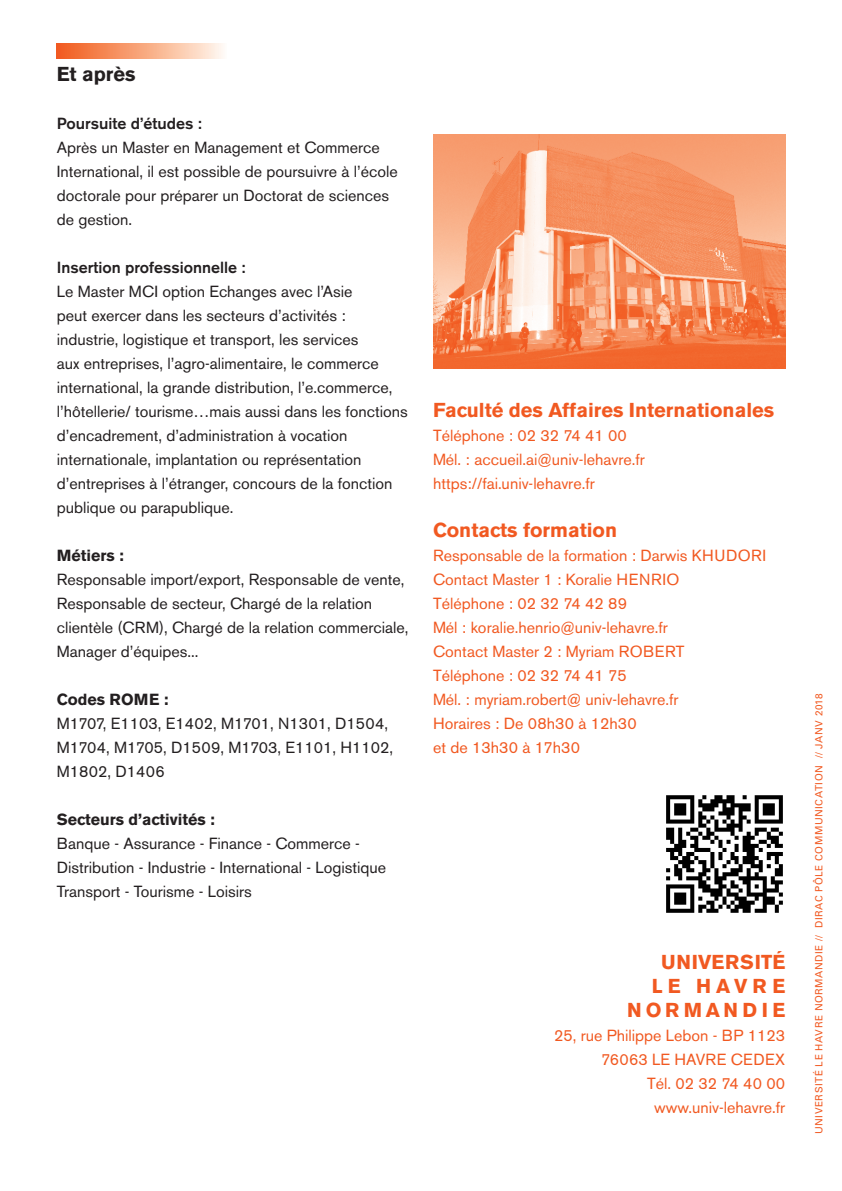
<style>
.page{position:relative;width:842px;height:1191px;background:#fff}
.page>*{position:absolute;margin:0;border:0;box-sizing:border-box;transform-origin:0 0}
.texte_courant{font:700 20px "Akzidenz Grotesk BE";color:#f15921}
.texte_courant-2{font:700 20px "Akzidenz Grotesk BE";letter-spacing:.04em;color:#f15921}
.texte_courant-3{font:700 20px "Akzidenz Grotesk BE";letter-spacing:.21em;color:#f15921}
.texte_courant-4{font:700 20px "Akzidenz Grotesk BE";color:#231f20}
.texte_courant-5{font:16px/24px "Akzidenz Grotesk BE";color:#231f20}
.texte_courant-6{font:16px/24px "Akzidenz Grotesk BE";color:#f15921}
.texte_courant-7{font:500 16px "Akzidenz Grotesk BE";color:#231f20}
.texte_courant-8{font:700 16px "Akzidenz Grotesk BE";color:#231f20}
.texte_courant-9{font:16px "Akzidenz Grotesk BE";letter-spacing:.02em;color:#f15921}
.t1{font:10px "Univers";letter-spacing:.05em;color:#f15921}
</style>
<div class="page">
<img style="left:433px;top:134px;width:352px;height:235px">
<svg style="left:57px;top:44px;width:166px;height:14px;background:#f8a77f"></svg>
<img style="left:666px;top:795px;width:117px;height:118px">
<p class="texte_courant-4" style="left:57px;top:62px;width:80px">Et après</p>
<p class="texte_courant-7" style="left:57px;top:113px;width:146px">Poursuite d’études :</p>
<p class="texte_courant-5" style="left:57px;top:135px;width:343px">Après un Master en Management et Commerce International, il est possible de poursuivre à l’école doctorale pour préparer un Doctorat de sciences de gestion.</p>
<p class="texte_courant-7" style="left:57px;top:257px;width:190px">Insertion professionnelle :</p>
<p class="texte_courant-5" style="left:57px;top:279px;width:353px">Le Master MCI option Echanges avec l’Asie<br>peut exercer dans les secteurs d’activités : industrie, logistique et transport, les services<br>aux entreprises, l’agro-alimentaire, le commerce international, la grande distribution, l’e.commerce, l’hôtellerie/ tourisme…mais aussi dans les fonctions d’encadrement, d’administration à vocation internationale, implantation ou représentation d’entreprises à l’étranger, concours de la fonction publique ou parapublique.</p>
<p class="texte_courant-8" style="left:57px;top:546px;width:69px">Métiers :</p>
<p class="texte_courant-5" style="left:57px;top:567px;width:353px">Responsable import/export, Responsable de vente, Responsable de secteur, Chargé de la relation clientèle (CRM), Chargé de la relation commerciale, Manager d’équipes...</p>
<p class="texte_courant-8" style="left:57px;top:690px;width:113px">Codes ROME :</p>
<p class="texte_courant-5" style="left:57px;top:711px;width:338px">M1707, E1103, E1402, M1701, N1301, D1504,<br>M1704, M1705, D1509, M1703, E1101, H1102,<br>M1802, D1406</p>
<p class="texte_courant-8" style="left:57px;top:810px;width:159px">Secteurs d’activités :</p>
<p class="texte_courant-5" style="left:57px;top:831px;width:331px">Banque - Assurance - Finance - Commerce -<br>Distribution - Industrie - International - Logistique<br>Transport - Tourisme - Loisirs</p>
<p class="texte_courant" style="left:433px;top:398px;width:343px">Faculté des Affaires Internationales</p>
<p class="texte_courant-6" style="left:433px;top:423px;width:195px">Téléphone : 02 32 74 41 00</p>
<p class="texte_courant-6" style="left:433px;top:447px;width:213px">Mél. : accueil.ai@univ-lehavre.fr</p>
<p class="texte_courant-6" style="left:433px;top:471px;width:163px">https://fai.univ-lehavre.fr</p>
<p class="texte_courant" style="left:433px;top:518px;width:186px">Contacts formation</p>
<p class="texte_courant-6" style="left:433px;top:543px;width:335px">Responsable de la formation : Darwis KHUDORI</p>
<p class="texte_courant-6" style="left:433px;top:567px;width:253px">Contact Master 1 : Koralie HENRIO<br>Téléphone : 02 32 74 42 89<br>Mél : koralie.henrio@univ-lehavre.fr<br>Contact Master 2 : Myriam ROBERT</p>
<p class="texte_courant-6" style="left:433px;top:663px;width:195px">Téléphone : 02 32 74 41 75</p>
<p class="texte_courant-6" style="left:433px;top:687px;width:247px">Mél. : myriam.robert@ univ-lehavre.fr</p>
<p class="texte_courant-6" style="left:433px;top:711px;width:205px">Horaires : De 08h30 à 12h30 et de 13h30 à 17h30</p>
<p class="texte_courant-2" style="left:661px;top:950px;width:126px">UNIVERSITÉ</p>
<p class="texte_courant" style="left:652px;top:974px;width:135px">LE HAVRE</p>
<p class="texte_courant-3" style="left:627px;top:998px;width:159px">NORMANDIE</p>
<p class="texte_courant-6" style="left:554px;top:1023px;width:232px">25, rue Philippe Lebon - BP 1123</p>
<p class="texte_courant-9" style="left:601px;top:1050px;width:186px">76063 LE HAVRE CEDEX</p>
<p class="texte_courant-6" style="left:647px;top:1071px;width:139px">Tél. 02 32 74 40 00</p>
<p class="texte_courant-6" style="left:654px;top:1095px;width:133px">www.univ-lehavre.fr</p>
<p class="t1" style="left:813px;top:1134px;width:442px;rotate:-90deg">UNIVERSITÉ LE HAVRE NORMANDIE // DIRAC PÔLE COMMUNICATION // JANV 2018</p>
</div>
